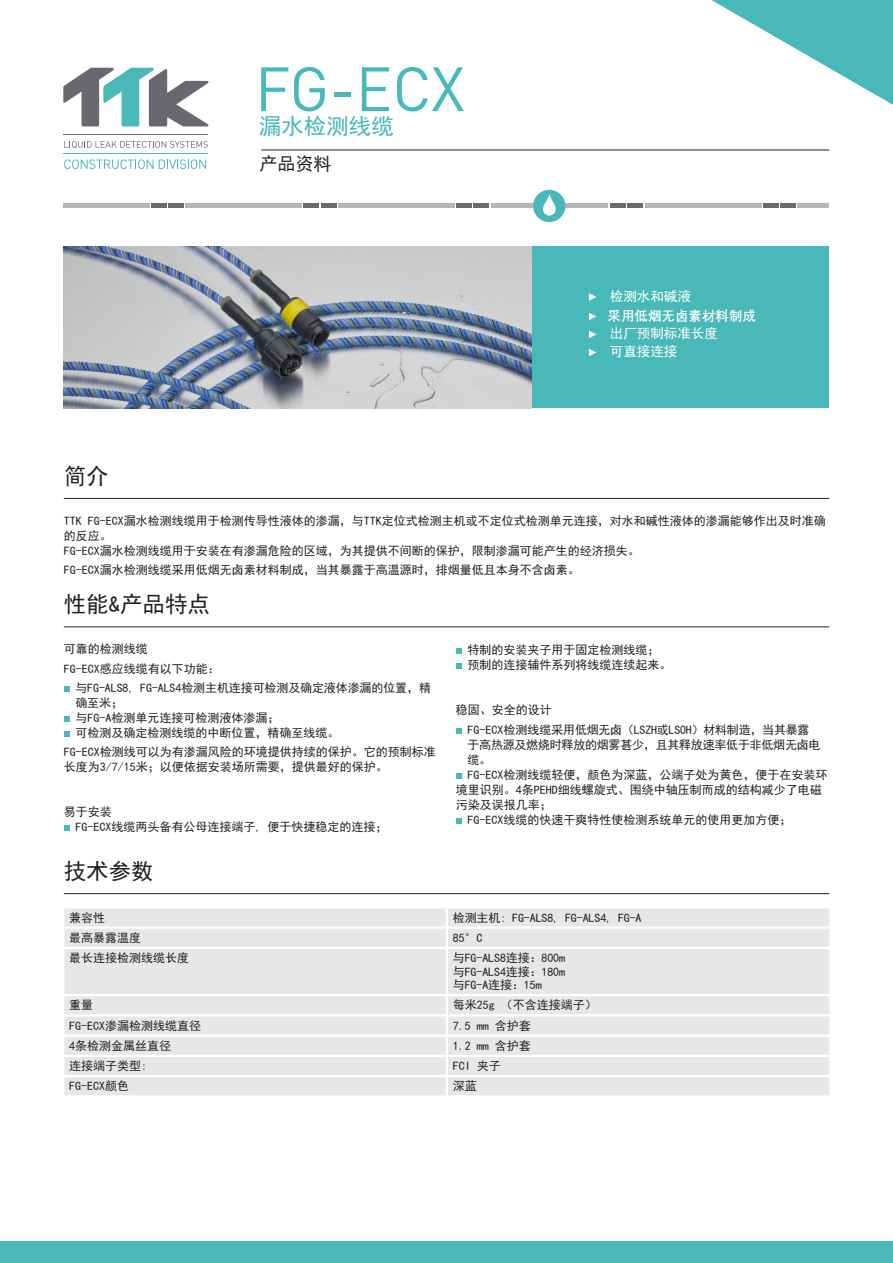
<style>
.page{position:relative;width:893px;height:1263px;background:#fff}
.page>*{position:absolute;margin:0;border:0;box-sizing:border-box;transform-origin:0 0}
.t1{font:61.5px "DINOT";color:#48b8b9}
.t2{font:22.5px "Sim Hei";color:#231f20}
.t3{font:22.5px "Sim Hei";color:#48b8b9}
.t4{font:18px "Sim Hei";color:#231f20}
.t5{font:13.5px "Sim Hei";color:#fff}
.t6{font:700 13.5px "Deng Xian";color:#fff}
.t7{font:12px/15px "Sim Hei";color:#231f20}
.t8{font:12px/15px "Sim Hei";letter-spacing:-.02em;color:#231f20}
</style>
<div class="page">
<div style="left:531px;top:247px;width:298px;height:161px;background:#48b8b9"></div>
<div style="left:0;top:1242px;width:893px;height:21px;background:#48b8b9"></div>
<hr style="left:261px;top:150px;width:568px;height:1px;background:#231f20">
<svg style="left:711px;top:0;width:182px;height:105px"></svg>
<img style="left:64px;top:247px;width:467px;height:161px">
<hr style="left:63px;top:204px;width:86px;height:4px;background:#b5b5ba">
<hr style="left:151px;top:204px;width:16px;height:4px;background:#69686e">
<hr style="left:185px;top:204px;width:117px;height:4px;background:#b5b5ba">
<hr style="left:168px;top:204px;width:16px;height:4px;background:#69686e">
<hr style="left:304px;top:204px;width:15px;height:4px;background:#69686e">
<hr style="left:338px;top:204px;width:117px;height:4px;background:#b5b5ba">
<hr style="left:321px;top:204px;width:15px;height:4px;background:#69686e">
<hr style="left:456px;top:204px;width:16px;height:4px;background:#69686e">
<hr style="left:491px;top:204px;width:117px;height:4px;background:#b5b5ba">
<hr style="left:474px;top:204px;width:15px;height:4px;background:#69686e">
<hr style="left:610px;top:204px;width:16px;height:4px;background:#69686e">
<hr style="left:627px;top:204px;width:16px;height:4px;background:#69686e">
<hr style="left:798px;top:204px;width:31px;height:4px;background:#b5b5ba">
<hr style="left:780px;top:204px;width:16px;height:4px;background:#69686e">
<hr style="left:645px;top:204px;width:116px;height:4px;background:#b5b5ba">
<hr style="left:763px;top:204px;width:16px;height:4px;background:#69686e">
<div style="left:533px;top:190px;width:32px;height:32px;background:#48b8b9;border-radius:50%"></div>
<svg style="left:543px;top:194px;width:13px;height:22px"></svg>
<svg style="left:63px;top:68px;width:146px;height:58px"></svg>
<hr style="left:63px;top:134px;width:145px;height:1px;background:#69686e">
<hr style="left:63px;top:153px;width:145px;height:1px;background:#48b8b9">
<svg style="left:64px;top:141px;width:144px;height:7px"></svg>
<svg style="left:64px;top:159px;width:142px;height:10px"></svg>
<div style="left:64px;top:908px;width:765px;height:187px;background:#e6e7e9"></div>
<hr style="left:62px;top:926px;width:385px;height:3px;background:#fff">
<hr style="left:447px;top:926px;width:385px;height:3px;background:#fff">
<svg style="left:446px;top:908px;width:2px;height:39px"></svg>
<hr style="left:62px;top:947px;width:385px;height:2px;background:#fff">
<hr style="left:447px;top:947px;width:385px;height:2px;background:#fff">
<hr style="left:446px;top:949px;width:2px;height:45px;background:#fff">
<hr style="left:62px;top:994px;width:385px;height:2px;background:#fff">
<hr style="left:447px;top:994px;width:385px;height:2px;background:#fff">
<hr style="left:62px;top:1014px;width:385px;height:2px;background:#fff">
<hr style="left:447px;top:1014px;width:385px;height:2px;background:#fff">
<hr style="left:62px;top:1034px;width:385px;height:3px;background:#fff">
<hr style="left:447px;top:1034px;width:385px;height:3px;background:#fff">
<hr style="left:62px;top:1055px;width:385px;height:2px;background:#fff">
<hr style="left:447px;top:1055px;width:385px;height:2px;background:#fff">
<hr style="left:62px;top:1075px;width:385px;height:2px;background:#fff">
<hr style="left:447px;top:1075px;width:385px;height:2px;background:#fff">
<svg style="left:446px;top:996px;width:2px;height:99px"></svg>
<svg style="left:64px;top:686px;width:5px;height:6px"></svg>
<svg style="left:64px;top:716px;width:5px;height:6px"></svg>
<svg style="left:64px;top:731px;width:5px;height:6px"></svg>
<svg style="left:64px;top:825px;width:5px;height:6px"></svg>
<hr style="left:64px;top:498px;width:765px;height:1px;background:#231f20">
<hr style="left:64px;top:627px;width:765px;height:1px;background:#231f20">
<svg style="left:589px;top:293px;width:7px;height:8px"></svg>
<svg style="left:589px;top:313px;width:7px;height:7px"></svg>
<svg style="left:589px;top:331px;width:7px;height:7px"></svg>
<svg style="left:589px;top:349px;width:7px;height:7px"></svg>
<hr style="left:64px;top:893px;width:765px;height:1px;background:#231f20">
<svg style="left:456px;top:649px;width:5px;height:5px"></svg>
<svg style="left:456px;top:664px;width:5px;height:5px"></svg>
<svg style="left:456px;top:728px;width:5px;height:5px"></svg>
<svg style="left:456px;top:773px;width:5px;height:5px"></svg>
<svg style="left:456px;top:818px;width:5px;height:5px"></svg>
<p class="t1" style="left:255px;top:47px;width:211px">FG-ECX</p>
<p class="t2" style="left:64px;top:465px;width:46px">简介</p>
<p class="t3" style="left:259px;top:115px;width:136px">漏水检测线缆</p>
<p class="t4" style="left:259px;top:155px;width:73px">产品资料</p>
<p class="t5" style="left:610px;top:289px;width:82px">检测水和碱液</p>
<p class="t6" style="left:607px;top:307px;width:150px">采用低烟无卤素材料制成</p>
<p class="t5" style="left:610px;top:327px;width:109px">出厂预制标准长度</p>
<p class="t5" style="left:610px;top:345px;width:69px">可直接连接</p>
<p class="t7" style="left:64px;top:513px;width:764px">TTK FG-ECX漏水检测线缆用于检测传导性液体的渗漏，与TTK定位式检测主机或不定位式检测单元连接，对水和碱性液体的渗漏能够作出及时准确的反应。</p>
<p class="t7" style="left:64px;top:543px;width:578px">FG-ECX漏水检测线缆用于安装在有渗漏危险的区域，为其提供不间断的保护，限制渗漏可能产生的经济损失。</p>
<p class="t7" style="left:64px;top:562px;width:518px">FG-ECX漏水检测线缆采用低烟无卤素材料制成，当其暴露于高温源时，排烟量低且本身不含卤素。</p>
<p class="t2" style="left:64px;top:593px;width:148px">性能&amp;产品特点</p>
<p class="t7" style="left:64px;top:642px;width:85px">可靠的检测线缆</p>
<p class="t7" style="left:64px;top:661px;width:157px">FG-ECX感应线缆有以下功能：</p>
<p class="t7" style="left:75px;top:680px;width:357px">与FG-ALS8, FG-ALS4检测主机连接可检测及确定液体渗漏的位置，精确至米；</p>
<p class="t7" style="left:75px;top:710px;width:205px">与FG-A检测单元连接可检测液体渗漏；</p>
<p class="t7" style="left:75px;top:725px;width:265px">可检测及确定检测线缆的中断位置，精确至线缆。</p>
<p class="t7" style="left:64px;top:744px;width:374px">FG-ECX检测线可以为有渗漏风险的环境提供持续的保护。它的预制标准长度为3/7/15米；以便依据安装场所需要，提供最好的保护。</p>
<p class="t7" style="left:64px;top:804px;width:49px">易于安装</p>
<p class="t7" style="left:75px;top:819px;width:313px">FG-ECX线缆两头备有公母连接端子, 便于快捷稳定的连接；</p>
<p class="t2" style="left:64px;top:860px;width:91px">技术参数</p>
<p class="t7" style="left:467px;top:642px;width:193px">特制的安装夹子用于固定检测线缆；</p>
<p class="t7" style="left:467px;top:657px;width:205px">预制的连接辅件系列将线缆连续起来。</p>
<p class="t7" style="left:456px;top:702px;width:97px">稳固、安全的设计</p>
<p class="t8" style="left:467px;top:722px;width:355px">FG-ECX检测线缆采用低烟无卤（LSZH或LS0H）材料制造，当其暴露于高热源及燃烧时释放的烟雾甚少，且其释放速率低于非低烟无卤电缆。</p>
<p class="t7" style="left:456px;top:767px;width:373px;text-indent:12px">FG-ECX检测线缆轻便，颜色为深蓝，公端子处为黄色，便于在安装环境里识别。4条PEHD细线螺旋式、围绕中轴压制而成的结构减少了电磁污染及误报几率；</p>
<p class="t7" style="left:467px;top:812px;width:325px">FG-ECX线缆的快速干爽特性使检测系统单元的使用更加方便；</p>
<p class="t7" style="left:69px;top:910px;width:38px">兼容性</p>
<p class="t7" style="left:453px;top:910px;width:190px">检测主机: FG-ALS8, FG-ALS4, FG-A</p>
<p class="t7" style="left:69px;top:930px;width:74px">最高暴露温度</p>
<p class="t7" style="left:453px;top:930px;width:31px">85°C</p>
<p class="t7" style="left:69px;top:950px;width:122px">最长连接检测线缆长度</p>
<p class="t7" style="left:453px;top:950px;width:114px">与FG-ALS8连接：800m</p>
<p class="t7" style="left:453px;top:964px;width:114px">与FG-ALS4连接：180m</p>
<p class="t7" style="left:453px;top:977px;width:90px">与FG-A连接：15m</p>
<p class="t7" style="left:69px;top:998px;width:25px">重量</p>
<p class="t7" style="left:453px;top:998px;width:145px">每米25g （不含连接端子）</p>
<p class="t7" style="left:69px;top:1018px;width:134px">FG-ECX渗漏检测线缆直径</p>
<p class="t7" style="left:453px;top:1018px;width:79px">7.5 mm 含护套</p>
<p class="t7" style="left:69px;top:1038px;width:104px">4条检测金属丝直径</p>
<p class="t7" style="left:453px;top:1038px;width:79px">1.2 mm 含护套</p>
<p class="t7" style="left:69px;top:1058px;width:80px">连接端子类型:</p>
<p class="t7" style="left:453px;top:1058px;width:49px">FCI 夹子</p>
<p class="t7" style="left:69px;top:1079px;width:62px">FG-ECX颜色</p>
<p class="t7" style="left:453px;top:1079px;width:25px">深蓝</p>
</div>
